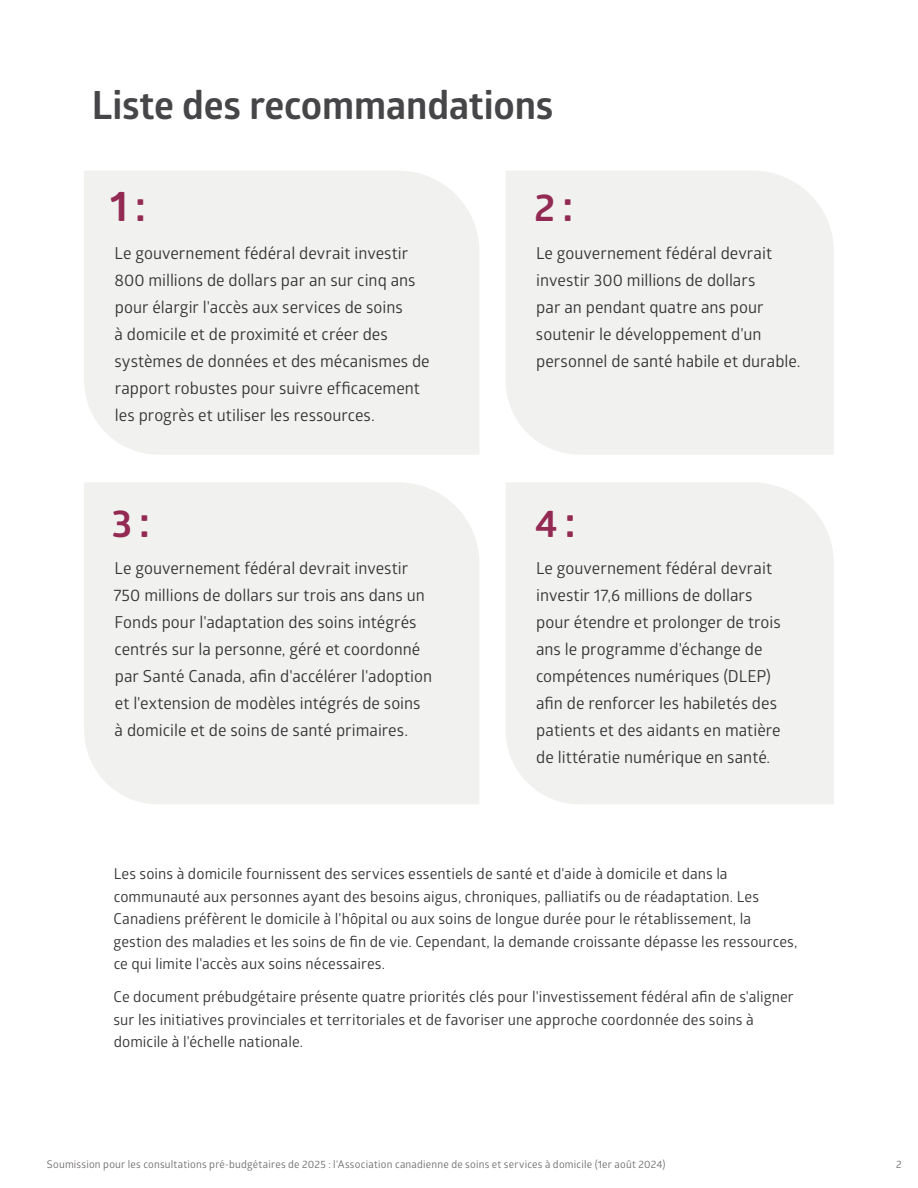
<style>
.page{position:relative;width:918px;height:1188px;background:#fff}
.page>*{position:absolute;margin:0;border:0;box-sizing:border-box;transform-origin:0 0}
.t1{font:700 42.6px "Glober";color:#932a54}
.t2{font:700 39px "Glober";letter-spacing:-.005em;color:#464547}
.t3{font:700 38.4px "Glober";color:#932a54}
.t4{font:16.5px/27px "Glober";color:#363436}
.t5{font:15px/22.5px "Glober";letter-spacing:.005em;color:#363436}
.t6{font:10.5px "Glober";letter-spacing:.02em;color:#6f6b6c}
.s1{font-size:42.6px}
</style>
<div class="page">
<div style="left:84px;top:171px;width:395px;height:284px;background:#f1f1ef"></div>
<div style="left:84px;top:483px;width:395px;height:321px;background:#f1f1ef"></div>
<div style="left:506px;top:171px;width:328px;height:284px;background:#f1f1ef"></div>
<div style="left:506px;top:483px;width:328px;height:321px;background:#f1f1ef"></div>
<h2 class="t2" style="left:92px;top:77px;width:463px">Liste des recommandations</h2>
<h1 class="t1" style="left:110px;top:176px;width:37px">1:</h1>
<p class="t4" style="left:114px;top:239px;width:317px">Le gouvernement fédéral devrait investir 800 millions de dollars par an sur cinq ans pour élargir l'accès aux services de soins<br>à domicile et de proximité et créer des systèmes de données et des mécanismes de rapport robustes pour suivre efficacement les progrès et utiliser les ressources.</p>
<h3 class="t3" style="left:112px;top:496px;width:40px">3<span class="s1">:</span></h3>
<p class="t4" style="left:113px;top:554px;width:320px">Le gouvernement fédéral devrait investir 750 millions de dollars sur trois ans dans un Fonds pour l'adaptation des soins intégrés centrés sur la personne, géré et coordonné par Santé Canada, afin d'accélérer l'adoption et l'extension de modèles intégrés de soins<br>à domicile et de soins de santé primaires.</p>
<h3 class="t3" style="left:535px;top:180px;width:40px">2<span class="s1">:</span></h3>
<p class="t4" style="left:536px;top:239px;width:266px">Le gouvernement fédéral devrait investir 300 millions de dollars<br>par an pendant quatre ans pour soutenir le développement d'un personnel de santé habile et durable.</p>
<h3 class="t3" style="left:535px;top:496px;width:42px">4<span class="s1">:</span></h3>
<p class="t4" style="left:536px;top:554px;width:246px">Le gouvernement fédéral devrait investir 17,6 millions de dollars pour étendre et prolonger de trois ans le programme d'échange de compétences numériques (DLEP) afin de renforcer les habiletés des patients et des aidants en matière de littératie numérique en santé.</p>
<p class="t5" style="left:114px;top:862px;width:685px">Les soins à domicile fournissent des services essentiels de santé et d'aide à domicile et dans la communauté aux personnes ayant des besoins aigus, chroniques, palliatifs ou de réadaptation. Les Canadiens préfèrent le domicile à l'hôpital ou aux soins de longue durée pour le rétablissement, la gestion des maladies et les soins de fin de vie. Cependant, la demande croissante dépasse les ressources, ce qui limite l'accès aux soins nécessaires.</p>
<p class="t5" style="left:114px;top:985px;width:682px">Ce document prébudgétaire présente quatre priorités clés pour l'investissement fédéral afin de s'aligner sur les initiatives provinciales et territoriales et de favoriser une approche coordonnée des soins à domicile à l'échelle nationale.</p>
<p class="t6" style="left:47px;top:1157px;width:620px">Soumission pour les consultations pré-budgétaires de 2025 : l'Association canadienne de soins et services à domicile (1er août 2024)</p>
<p class="t6" style="left:896px;top:1157px;width:7px">2</p>
</div>
